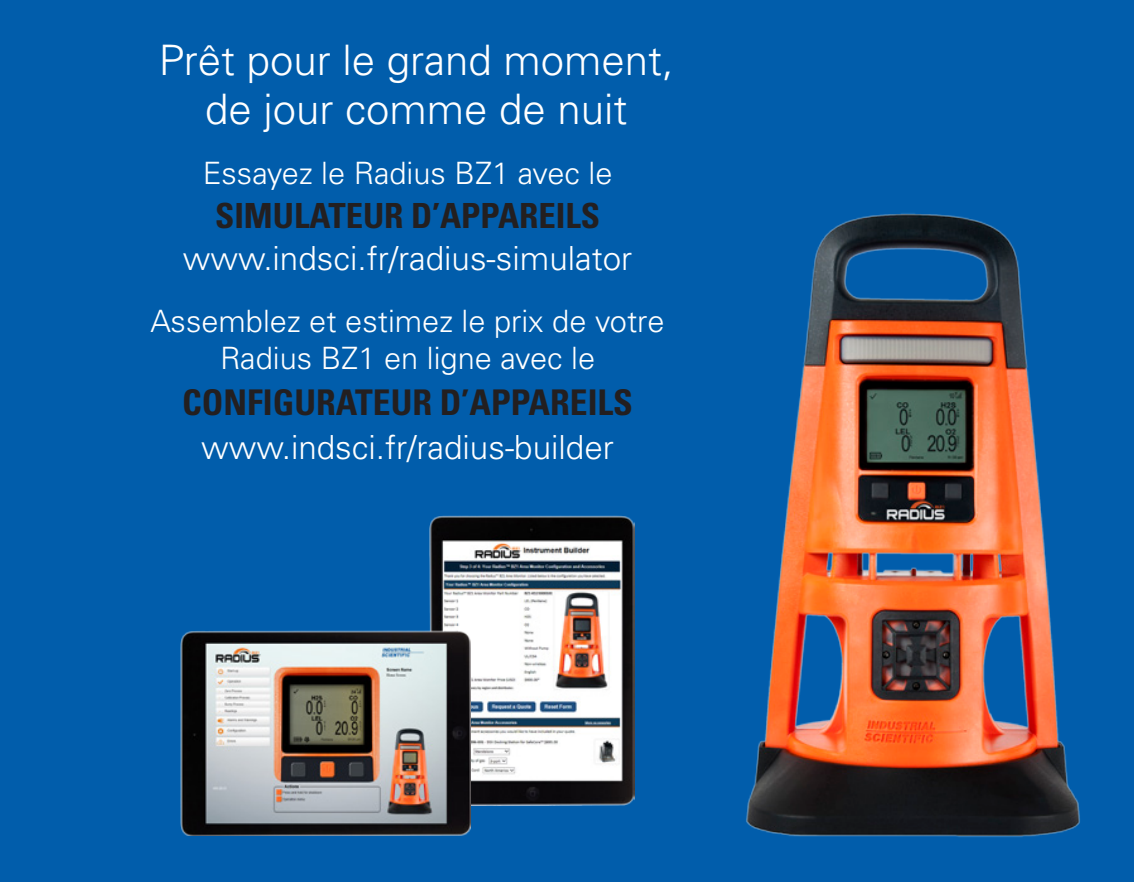
<style>
.page{position:relative;width:1134px;height:882px;background:#015dab}
.page>*{position:absolute;margin:0;border:0;box-sizing:border-box;transform-origin:0 0}
.t1{font:300 42px/49px "Univers LT Std";color:#fff;text-align:center}
.t2{font:700 condensed 35.35px "Univers LT Std";color:#231f20}
.t3{font:700 condensed 34.65px "Univers LT Std";color:#231f20}
.t4{font:300 33.25px "Univers LT Std";color:#fff}
.t5{font:300 30.8px/36.9px "Univers LT Std";color:#fff;text-align:center}
</style>
<div class="page">
<img style="left:746px;top:213px;width:334px;height:624px">
<img style="left:430px;top:515px;width:205px;height:290px">
<img style="left:180px;top:630px;width:291px;height:206px">
<p class="t1" style="left:159px;top:35px;width:517px">Prêt pour le grand moment, de jour comme de nuit</p>
<p class="t5" style="left:203px;top:154px;width:411px">Essayez le Radius BZ1 avec le</p>
<p class="t3" style="left:215px;top:194px;width:387px">SIMULATEUR D’APPAREILS</p>
<p class="t4" style="left:183px;top:238px;width:451px">www.indsci.fr/radius-simulator</p>
<p class="t5" style="left:151px;top:303px;width:516px">Assemblez et estimez le prix de votre<br>Radius BZ1 en ligne avec le</p>
<p class="t2" style="left:182px;top:381px;width:452px">CONFIGURATEUR D’APPAREILS</p>
<p class="t4" style="left:201px;top:428px;width:414px">www.indsci.fr/radius-builder</p>
</div>
